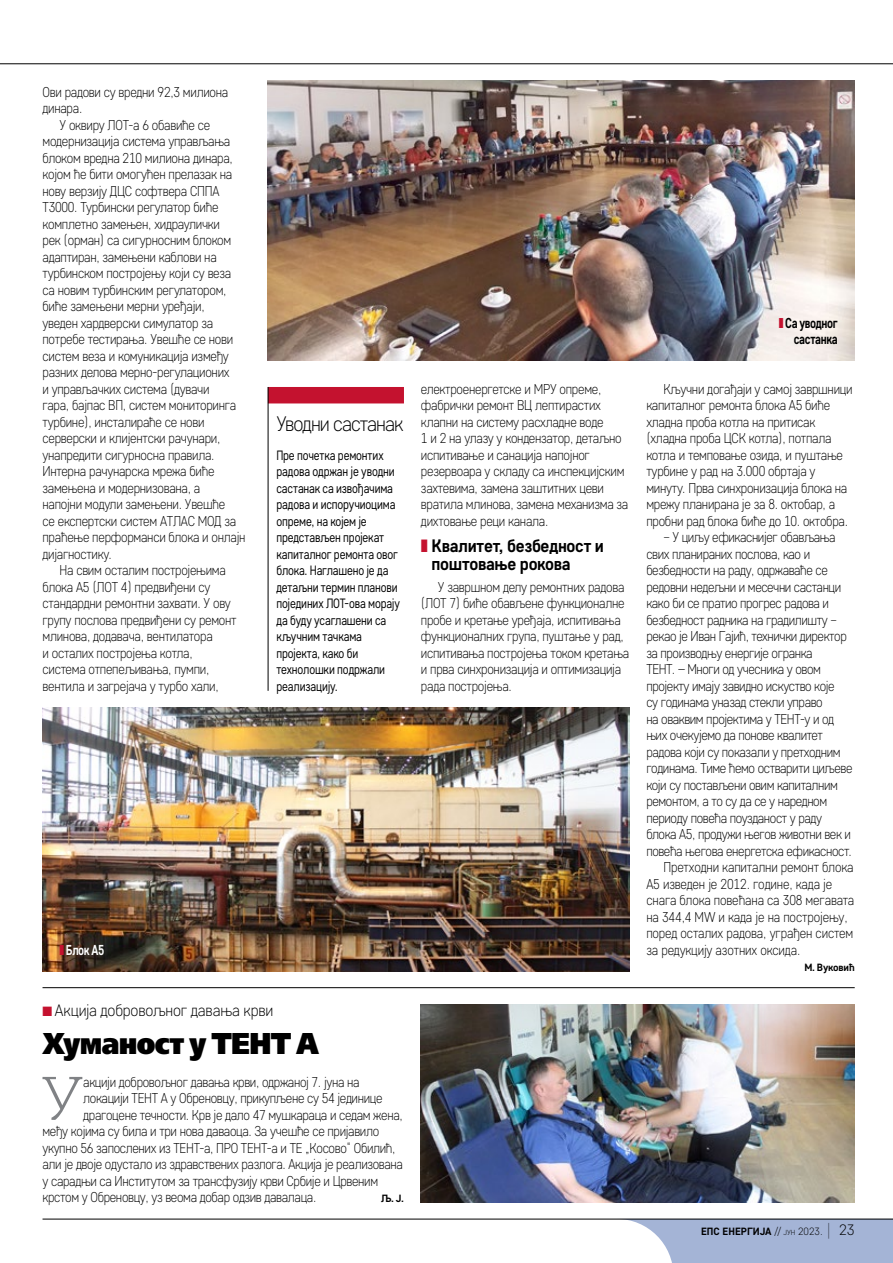
<style>
.page{position:relative;width:893px;height:1263px;background:#fff}
.page>*{position:absolute;margin:0;border:0;box-sizing:border-box;transform-origin:0 0}
.t1{font:300 61.35px "Stag LC";color:#808285}
.t2{font:30px "Free Set Extra Bold C";letter-spacing:-.025em;color:#000;scale:.9 1}
.t3{font:300 21px "Core Sans D25";letter-spacing:-.05em;color:#000;scale:.95 1}
.t4{font:700 18px/18px "Core Sans D55";letter-spacing:-.015em;color:#000;scale:.95 1}
.t5{font:300 16.5px "Core Sans D25";letter-spacing:-.01em;color:#000;scale:.95 1}
.t6{font:700 14.4px/16.5px "Core Sans D55";letter-spacing:-.03em;color:#000;text-align:right;scale:.8 1}
.t7{font:700 14.4px "Core Sans D55";letter-spacing:-.04em;color:#fff;scale:.8 1}
.t8{font:300 14.25px/16.5px "Core Sans D25";letter-spacing:-.02em;color:#000;scale:.9 1}
.t9{font:13.5px/16.5px "Core Sans D35";letter-spacing:-.015em;color:#000;scale:.85 1}
.t10{font:700 10.5px "Core Sans D55";color:#000}
.s1{color:#c4122f}
.s2{font-family:"Core Sans D25";font-weight:300}
.s3{font-family:"Core Sans D25";font-weight:300;font-size:7.35px}
.s4{font-family:"Core Sans D15";font-weight:100;font-size:18px}
.s5{font-family:"Core Sans D25";font-weight:300;font-size:15px}
</style>
<div class="page">
<svg style="left:628px;top:1220px;width:265px;height:43px;background:#aebcda"></svg>
<hr style="left:0;top:64px;width:893px;height:1px;background:#000">
<hr style="left:43px;top:1219px;width:850px;height:1px;background:#000">
<div style="left:268px;top:387px;width:136px;height:16px;background:#c4122f"></div>
<hr style="left:268px;top:387px;width:1px;height:304px;background:#000">
<img style="left:43px;top:707px;width:586px;height:264px">
<img style="left:268px;top:80px;width:587px;height:281px">
<img style="left:421px;top:1004px;width:434px;height:198px">
<hr style="left:43px;top:987px;width:812px;height:1px;background:#000">
<p class="t8" style="left:43px;top:83px;width:208px">Ови радови су вредни 92,3 милиона динара.</p>
<p class="t8" style="left:43px;top:116px;width:227px;text-indent:17px">У оквиру ЛОТ-а 6 обавиће се модернизација система управљања блоком вредна 210 милиона динара, којом ће бити омогућен прелазак на нову верзију ДЦС софтвера СППА<br>Т3000. Турбински регулатор биће комплетно замењен, хидраулички<br>рек (орман) са сигурносним блоком адаптиран, замењени каблови на турбинском постројењу који су веза са новим турбинским регулатором, биће замењени мерни уређаји,<br>уведен хардверски симулатор за потребе тестирања. Увешће се нови систем веза и комуникација између разних делова мерно-регулационих<br>и управљачких система (дувачи<br>гара, бајпас ВП, систем мониторинга турбине), инсталираће се нови серверски и клијентски рачунари, унапредити сигурносна правила.<br>Интерна рачунарска мрежа биће замењена и модернизована, а<br>напојни модули замењени. Увешће<br>се експертски систем АТЛАС МОД за праћење перформанси блока и онлајн дијагностику.</p>
<p class="t8" style="left:43px;top:562px;width:217px;text-indent:17px">На свим осталим постројењима блока А5 (ЛОТ 4) предвиђени су стандардни ремонтни захвати. У ову групу послова предвиђени су ремонт млинова, додавача, вентилатора<br>и осталих постројења котла, система отпепељивања, пумпи, вентила и загрејача у турбо хали,</p>
<h3 class="t3" style="left:276px;top:410px;width:135px">Уводни састанак</h3>
<p class="t9" style="left:276px;top:446px;width:147px">Пре почетка ремонтих радова одржан је уводни састанак са извођачима радова и испоручиоцима опреме, на којем је представљен пројекат капиталног ремонта овог блока. Наглашено је да детаљни термин планови појединих ЛОТ-ова морају да буду усаглашени са кључним тачкама пројекта, како би технолошки подржали реализацију.</p>
<p class="t8" style="left:421px;top:380px;width:232px">електроенергетске и МРУ опреме, фабрички ремонт ВЦ лептирастих клапни на систему расхладне воде<br>1 и 2 на улазу у кондензатор, детаљно испитивање и санација напојног резервоара у складу са инспекцијским захтевима, замена заштитних цеви вратила млинова, замена механизма за дихтовање реци канала.</p>
<p class="t4" style="left:432px;top:536px;width:183px;text-indent:-11px"><span class="s1">❚</span> Квалитет, безбедност и поштовање рокова</p>
<p class="t8" style="left:421px;top:578px;width:233px;text-indent:17px">У завршном делу ремонтних радова (ЛОТ 7) биће обављене функционалне пробе и кретање уређаја, испитивања функционалних група, пуштање у рад, испитивања постројења током кретања и прва синхронизација и оптимизација рада постројења.</p>
<p class="t7" style="left:60px;top:940px;width:57px"><span class="s1">❚</span> Блок А5</p>
<p class="t5" style="left:43px;top:1000px;width:245px"><span class="s1">■</span> Акција добровољног давања крви</p>
<h2 class="t2" style="left:43px;top:1026px;width:308px">Хуманост у ТЕНТ А</h2>
<h1 class="t1" style="left:42px;top:1053px;width:43px">У</h1>
<p class="t8" style="left:83px;top:1073px;width:309px">акцији добровољног давања крви, одржаној 7. јуна на</p>
<p class="t8" style="left:83px;top:1090px;width:334px">локацији ТЕНТ А у Обреновцу, прикупљене су 54 јединице</p>
<p class="t8" style="left:83px;top:1106px;width:356px">драгоцене течности. Крв је дало 47 мушкараца и седам жена,</p>
<p class="t8" style="left:43px;top:1123px;width:376px">међу којима су била и три нова даваоца. За учешће се пријавило</p>
<p class="t8" style="left:43px;top:1139px;width:394px">укупно 56 запослених из ТЕНТ-а, ПРО ТЕНТ-а и ТЕ „Косово“ Обилић,</p>
<p class="t8" style="left:43px;top:1156px;width:402px">али је двоје одустало из здравствених разлога. Акција је реализована</p>
<p class="t8" style="left:43px;top:1172px;width:374px">у сарадњи са Институтом за трансфузију крви Србије и Црвеним</p>
<p class="t8" style="left:43px;top:1189px;width:306px">крстом у Обреновцу, уз веома добар одзив давалаца.</p>
<p class="t10" style="left:381px;top:1192px;width:24px">Љ. Ј.</p>
<p class="t6" style="left:779px;top:314px;width:75px"><span class="s1">❚</span> Са уводног састанка</p>
<p class="t8" style="left:663px;top:380px;width:212px">Кључни догађаји у самој завршници</p>
<p class="t8" style="left:646px;top:397px;width:206px">капиталног ремонта блока А5 биће</p>
<p class="t8" style="left:646px;top:413px;width:189px">хладна проба котла на притисак</p>
<p class="t8" style="left:646px;top:430px;width:207px">(хладна проба ЦСК котла), потпала</p>
<p class="t8" style="left:646px;top:446px;width:220px">котла и темповање озида, и пуштање</p>
<p class="t8" style="left:646px;top:463px;width:190px">турбине у рад на 3.000 обртаја у</p>
<p class="t8" style="left:646px;top:479px;width:225px">минуту. Прва синхронизација блока на</p>
<p class="t8" style="left:646px;top:496px;width:211px">мрежу планирана је за 8. октобар, а</p>
<p class="t8" style="left:646px;top:512px;width:226px">пробни рад блока биће до 10. октобра.</p>
<p class="t8" style="left:663px;top:529px;width:193px">− У циљу ефикаснијег обављања</p>
<p class="t8" style="left:646px;top:545px;width:183px">свих планираних послова, као и</p>
<p class="t8" style="left:646px;top:562px;width:203px">безбедности на раду, одржаваће се</p>
<p class="t8" style="left:646px;top:578px;width:218px">редовни недељни и месечни састанци</p>
<p class="t8" style="left:646px;top:595px;width:204px">како би се пратио прогрес радова и</p>
<p class="t8" style="left:646px;top:611px;width:213px">безбедност радника на градилишту −</p>
<p class="t8" style="left:646px;top:628px;width:224px">рекао је Иван Гајић, технички директор</p>
<p class="t8" style="left:646px;top:644px;width:186px">за производњу енергије огранка</p>
<p class="t8" style="left:646px;top:661px;width:195px">ТЕНТ. – Многи од учесника у овом</p>
<p class="t8" style="left:646px;top:677px;width:211px">пројекту имају завидно искуство које</p>
<p class="t8" style="left:646px;top:694px;width:197px">су годинама уназад стекли управо</p>
<p class="t8" style="left:646px;top:710px;width:210px">на оваквим пројектима у ТЕНТ-у и од</p>
<p class="t8" style="left:646px;top:727px;width:198px">њих очекујемо да понове квалитет</p>
<p class="t8" style="left:646px;top:743px;width:217px">радова који су показали у претходним</p>
<p class="t8" style="left:646px;top:760px;width:231px">годинама. Тиме ћемо остварити циљеве</p>
<p class="t8" style="left:646px;top:776px;width:214px">који су постављени овим капиталним</p>
<p class="t8" style="left:646px;top:793px;width:202px">ремонтом, а то су да се у наредном</p>
<p class="t8" style="left:646px;top:809px;width:197px">периоду повећа поузданост у раду</p>
<p class="t8" style="left:646px;top:826px;width:229px">блока А5, продужи његов животни век и</p>
<p class="t8" style="left:646px;top:842px;width:230px">повећа његова енергетска ефикасност.</p>
<p class="t8" style="left:663px;top:859px;width:213px">Претходни капитални ремонт блока</p>
<p class="t8" style="left:646px;top:875px;width:208px">А5 изведен је 2012. године, када је</p>
<p class="t8" style="left:646px;top:892px;width:233px">снага блока повећана са 308 мегавата</p>
<p class="t8" style="left:646px;top:908px;width:225px">на 344,4 МW и када је на постројењу,</p>
<p class="t8" style="left:646px;top:925px;width:231px">поред осталих радова, уграђен систем</p>
<p class="t8" style="left:646px;top:941px;width:173px">за редукцију азотних оксида.</p>
<p class="t10" style="left:804px;top:961px;width:52px">М. Вуковић</p>
<p class="t10" style="left:701px;top:1225px;width:155px">ЕПС ЕНЕРГИЈА <span class="s2">//</span> <span class="s3">јун</span> <span class="s2">2023.</span> <span class="s4">|</span> <span class="s5">23</span></p>
</div>
